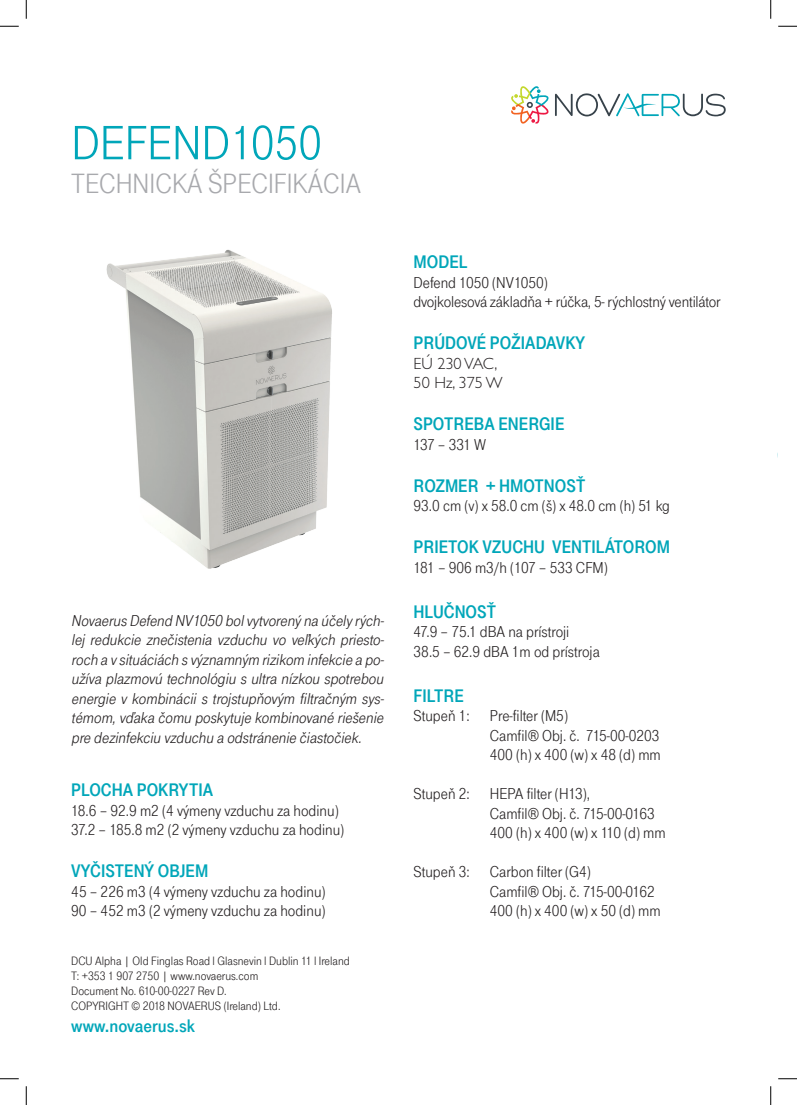
<style>
.page{position:relative;width:797px;height:1105px;background:#fff}
.page>*{position:absolute;margin:0;border:0;box-sizing:border-box;transform-origin:0 0}
.t1{font:50px "Tele Grotesk EE Norm";color:#00a6b9}
.t2{font:28.75px "Tele Grotesk EE Norm";color:#a8a9ad}
.t3{font:18.75px "Tele Grotesk EE Fett";color:#00a6b9}
.t4{font:16.25px "Tele Grotesk EE Norm";color:#231f20}
.t5{font:italic 16.25px/19.5px "Tele Grotesk EE Norm";color:#231f20;text-align:justify}
.t6{font:300 16.25px "Gill Sans Std";color:#231f20}
.t7{font:12.5px "Tele Grotesk EE Norm";color:#231f20}
</style>
<div class="page">
<svg style="left:555px;top:93px;width:170px;height:23px"></svg>
<svg style="left:511px;top:86px;width:38px;height:38px"></svg>
<img style="left:106px;top:249px;width:226px;height:320px">
<svg style="left:0;top:25px;width:19px;height:2px"></svg>
<svg style="left:778px;top:25px;width:19px;height:2px"></svg>
<svg style="left:0;top:1078px;width:19px;height:1px"></svg>
<svg style="left:778px;top:1078px;width:19px;height:1px"></svg>
<svg style="left:25px;top:0;width:2px;height:19px"></svg>
<svg style="left:25px;top:1086px;width:2px;height:19px"></svg>
<svg style="left:770px;top:0;width:1px;height:19px"></svg>
<svg style="left:770px;top:1086px;width:1px;height:19px"></svg>
<p class="t1" style="left:71px;top:115px;width:252px">DEFEND1050</p>
<p class="t2" style="left:71px;top:168px;width:291px">TECHNICKÁ ŠPECIFIKÁCIA</p>
<p class="t5" style="left:71px;top:611px;width:317px">Novaerus Defend NV1050 bolvytvorený na účely rých&shy;lej redukcie znečistenia vzduchu vo veľkých priesto&shy;roch a v situáciách s významným rizikom infekcie a po&shy;užíva plazmovú technológiu s ultra nízkou spotrebou energie v kombinácii s trojstupňovým filtračným sys&shy;témom,vďaka čomu poskytuje kombinované riešenie pre dezinfekciu vzduchu a odstránenie čiastočiek.</p>
<p class="t3" style="left:71px;top:779px;width:143px">PLOCHA POKRYTIA</p>
<p class="t4" style="left:71px;top:801px;width:269px">18.6 – 92.9 m2 (4 výmeny vzduchu za hodinu)</p>
<p class="t4" style="left:71px;top:821px;width:274px">37.2 – 185.8 m2 (2 výmeny vzduchu za hodinu)</p>
<p class="t3" style="left:71px;top:860px;width:139px">VYČISTENÝ OBJEM</p>
<p class="t4" style="left:71px;top:882px;width:256px">45 – 226 m3 (4 výmeny vzduchu za hodinu)</p>
<p class="t4" style="left:71px;top:902px;width:256px">90 – 452 m3 (2 výmeny vzduchu za hodinu)</p>
<p class="t7" style="left:71px;top:953px;width:280px">DCU Alpha | Old Finglas Road l Glasnevin l Dublin 11 l Ireland</p>
<p class="t7" style="left:71px;top:968px;width:188px">T: +353 1 907 2750 | www.novaerus.com</p>
<p class="t7" style="left:71px;top:983px;width:157px">Document No. 610-00-0227 Rev D.</p>
<p class="t7" style="left:71px;top:998px;width:211px">COPYRIGHT © 2018 NOVAERUS (Ireland) Ltd.</p>
<p class="t3" style="left:71px;top:1015px;width:125px">www.novaerus.sk</p>
<p class="t3" style="left:413px;top:251px;width:56px">MODEL</p>
<p class="t4" style="left:413px;top:273px;width:136px">Defend 1050 (NV1050)</p>
<p class="t4" style="left:413px;top:293px;width:308px">dvojkolesová základňa + rúčka, 5- rýchlostný ventilátor</p>
<p class="t3" style="left:413px;top:332px;width:173px">PRÚDOVÉ POŽIADAVKY</p>
<p class="t6" style="left:413px;top:354px;width:85px">EÚ 230 VAC,</p>
<p class="t6" style="left:413px;top:373px;width:91px">50 Hz, 375 W</p>
<p class="t3" style="left:413px;top:413px;width:152px">SPOTREBA ENERGIE</p>
<p class="t4" style="left:413px;top:435px;width:74px">137 – 331 W</p>
<p class="t3" style="left:413px;top:475px;width:173px">ROZMER + HMOTNOSŤ</p>
<p class="t4" style="left:413px;top:497px;width:258px">93.0 cm (v) x 58.0 cm (š) x 48.0 cm (h) 51 kg</p>
<p class="t3" style="left:413px;top:536px;width:258px">PRIETOK VZUCHU VENTILÁTOROM</p>
<p class="t4" style="left:413px;top:558px;width:196px">181 – 906 m3/h (107 – 533 CFM)</p>
<p class="t3" style="left:413px;top:601px;width:84px">HLUČNOSŤ</p>
<p class="t4" style="left:413px;top:623px;width:157px">47.9 – 75.1 dBA na prístroji</p>
<p class="t4" style="left:413px;top:642px;width:188px">38.5 – 62.9 dBA 1m od prístroja</p>
<p class="t3" style="left:413px;top:685px;width:52px">FILTRE</p>
<p class="t4" style="left:413px;top:707px;width:156px">Stupeň 1: Pre-filter (M5)</p>
<p class="t4" style="left:490px;top:726px;width:171px">Camfil® Obj. č. 715-00-0203</p>
<p class="t4" style="left:490px;top:746px;width:172px">400 (h) x 400 (w) x 48 (d) mm</p>
<p class="t4" style="left:413px;top:785px;width:178px">Stupeň 2: HEPA filter (H13),</p>
<p class="t4" style="left:490px;top:804px;width:166px">Camfil® Obj. č. 715-00-0163</p>
<p class="t4" style="left:490px;top:824px;width:177px">400 (h) x 400 (w) x 110 (d) mm</p>
<p class="t4" style="left:413px;top:863px;width:179px">Stupeň 3: Carbon filter (G4)</p>
<p class="t4" style="left:490px;top:882px;width:166px">Camfil® Obj. č. 715-00-0162</p>
<p class="t4" style="left:490px;top:902px;width:172px">400 (h) x 400 (w) x 50 (d) mm</p>
</div>
